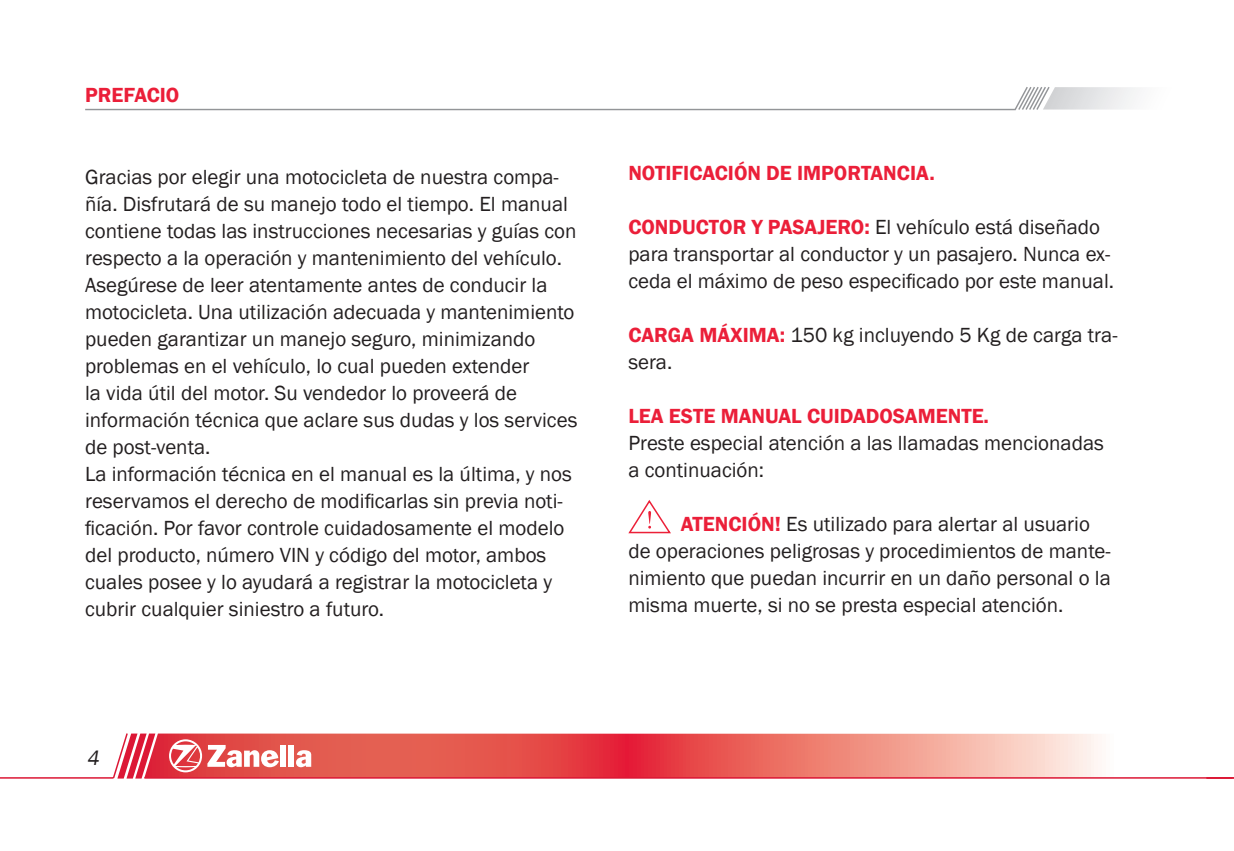
<style>
.page{position:relative;width:1234px;height:851px;background:#fff}
.page>*{position:absolute;margin:0;border:0;box-sizing:border-box;transform-origin:0 0}
.t1{font:21px/27px "Franklin Gothic";color:#231f20}
.t2{font:600 21px "Franklin Gothic";color:#eb1f39}
.t3{font:21px/27px "Franklin Gothic";color:#231f20}
.t4{font:italic 21px "Franklin Gothic";color:#231f20}
.s1{font-weight:600;color:#eb1f39}
.s2{font-style:inherit}
</style>
<div class="page">
<svg style="left:155px;top:733px;width:943px;height:44px;background:#eb746e"></svg>
<svg style="left:0;top:733px;width:155px;height:46px"></svg>
<hr style="left:144px;top:777px;width:1088px;height:1px;background:#dc1735">
<svg style="left:296px;top:750px;width:15px;height:17px"></svg>
<div style="left:280px;top:744px;width:6px;height:22px;background:#fff"></div>
<div style="left:288px;top:744px;width:6px;height:22px;background:#fff"></div>
<svg style="left:169px;top:739px;width:110px;height:33px"></svg>
<svg style="left:85px;top:87px;width:1053px;height:24px"></svg>
<svg style="left:628px;top:500px;width:43px;height:34px"></svg>
<p class="t2" style="left:85px;top:82px;width:96px">PREFACIO</p>
<p class="t1" style="left:85px;top:164px;width:493px">Gracias por elegir una motocicleta de nuestra compa&shy;ñía. Disfrutará de su manejo todo el tiempo. El manual contiene todas las instrucciones necesarias y guías con respecto a la operación y mantenimiento del vehículo.<br>Asegúrese de leer atentamente antes de conducir la motocicleta. Una utilización adecuada y mantenimiento pueden garantizar un manejo seguro, minimizando problemas en el vehículo, lo cual pueden extender<br>la vida útil del motor. Su vendedor lo proveerá de información técnica que aclare sus dudas y los services de post-venta.<br>La información técnica en el manual es la última, y nos reservamos el derecho de modificarlas sin previa noti&shy;ficación. Por favor controle cuidadosamente el modelo del producto, número VIN y código del motor, ambos cuales posee y lo ayudará a registrar la motocicleta y cubrir cualquier siniestro a futuro.</p>
<p class="t2" style="left:628px;top:160px;width:308px">NOTIFICACIÓN DE IMPORTANCIA.</p>
<p class="t1" style="left:628px;top:213px;width:487px"><span class="s1">CONDUCTOR Y PASAJERO:</span> El vehículo está diseñado para transportar al conductor y un pasajero. Nunca ex&shy;ceda el máximo de peso especificado por este manual.</p>
<p class="t3" style="left:628px;top:321px;width:490px"><span class="s1">CARGA MÁXIMA:</span> 1<span class="s2">5</span>0 <span class="s2">kg incluyendo</span> 5 Kg de carga tra&shy;s<span class="s2">era.</span></p>
<p class="t2" style="left:628px;top:403px;width:362px">LEA ESTE MANUAL CUIDADOSAMENTE.</p>
<p class="t1" style="left:628px;top:429px;width:477px">Preste especial atención a las llamadas mencionadas a continuación:</p>
<p class="t1" style="left:628px;top:510px;width:484px;text-indent:52px"><span class="s1">ATENCIÓN!</span> Es utilizado para alertar al usuario de operaciones peligrosas y procedimientos de mante&shy;nimiento que puedan incurrir en un daño personal o la misma muerte, si no se presta especial atención.</p>
<p class="t4" style="left:88px;top:744px;width:14px">4</p>
</div>
